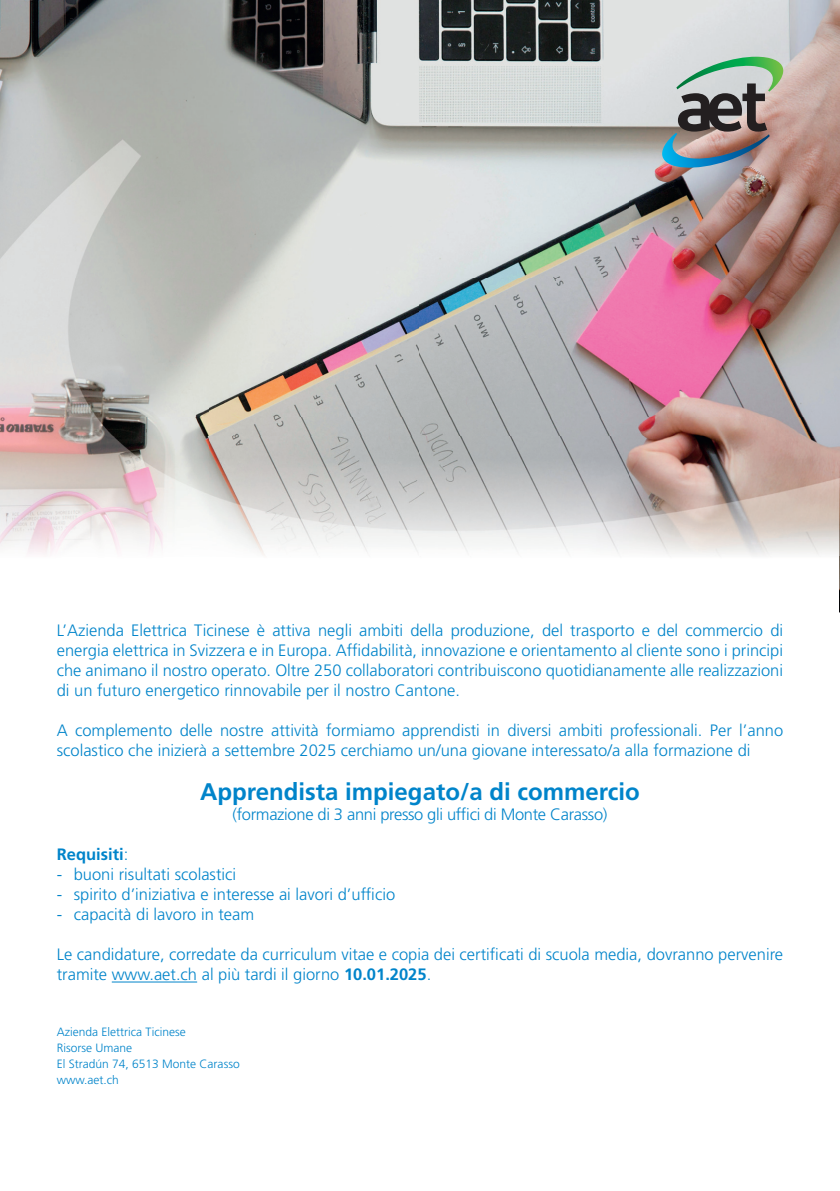
<style>
.page{position:relative;width:840px;height:1191px;background:#fff}
.page>*{position:absolute;margin:0;border:0;box-sizing:border-box;transform-origin:0 0}
.t1{font:700 24px "Frutiger LT Std";color:#0084ca}
.t2{font:300 16.4px/20px "Frutiger LT Std";color:#0084ca}
.t3{font:300 16.4px "Frutiger LT Std";letter-spacing:-.02em;color:#0084ca}
.t4{font:700 16.4px "Frutiger LT Std";color:#0084ca}
.t5{font:300 12px/16px "Frutiger LT Std";color:#0084ca}
.s1{font-weight:300}
.s2{font-weight:700}
</style>
<div class="page">
<img style="left:0;top:0;width:839px;height:140px">
<img style="left:0;top:140px;width:839px;height:277px">
<img style="left:0;top:417px;width:419px;height:20px">
<img style="left:419px;top:417px;width:420px;height:69px">
<img style="left:838px;top:486px;width:1px;height:68px">
<img style="left:0;top:437px;width:838px;height:119px">
<hr style="left:112px;top:981px;width:85px;height:1px;background:#0084ca">
<img style="left:661px;top:57px;width:121px;height:114px">
<p class="t2" style="left:57px;top:621px;width:727px;text-align:justify">L’Azienda Elettrica Ticinese è attiva negli ambiti della produzione, del trasporto e del commercio di energia elettrica in Svizzera e in Europa. Affidabilità, innovazione e orientamento al cliente sono i principi che animano il nostro operato. Oltre 250 collaboratori contribuiscono quotidianamente alle realizzazioni di un futuro energetico rinnovabile per il nostro Cantone.</p>
<p class="t2" style="left:57px;top:721px;width:727px">A complemento delle nostre attività formiamo apprendisti in diversi ambiti professionali. Per l’anno scolastico che inizierà a settembre 2025 cerchiamo un/una giovane interessato/a alla formazione di</p>
<h1 class="t1" style="left:200px;top:778px;width:441px">Apprendista impiegato/a di commercio</h1>
<p class="t3" style="left:232px;top:805px;width:376px">(formazione di 3 anni presso gli uffici di Monte Carasso)</p>
<p class="t4" style="left:57px;top:845px;width:73px">Requisiti<span class="s1">:</span></p>
<p class="t2" style="left:57px;top:865px;width:181px">- buoni risultati scolastici</p>
<p class="t2" style="left:57px;top:885px;width:340px">- spirito d’iniziativa e interesse ai lavori d’ufficio</p>
<p class="t2" style="left:57px;top:905px;width:199px">- capacità di lavoro in team</p>
<p class="t2" style="left:57px;top:945px;width:727px">Le candidature, corredate da curriculum vitae e copia dei certificati di scuola media, dovranno pervenire tramite www.aet.ch al più tardi il giorno <span class="s2">10.01.2025</span>.</p>
<p class="t5" style="left:57px;top:1024px;width:184px">Azienda Elettrica Ticinese<br>Risorse Umane<br>El Stradún 74, 6513 Monte Carasso www.aet.ch</p>
</div>
